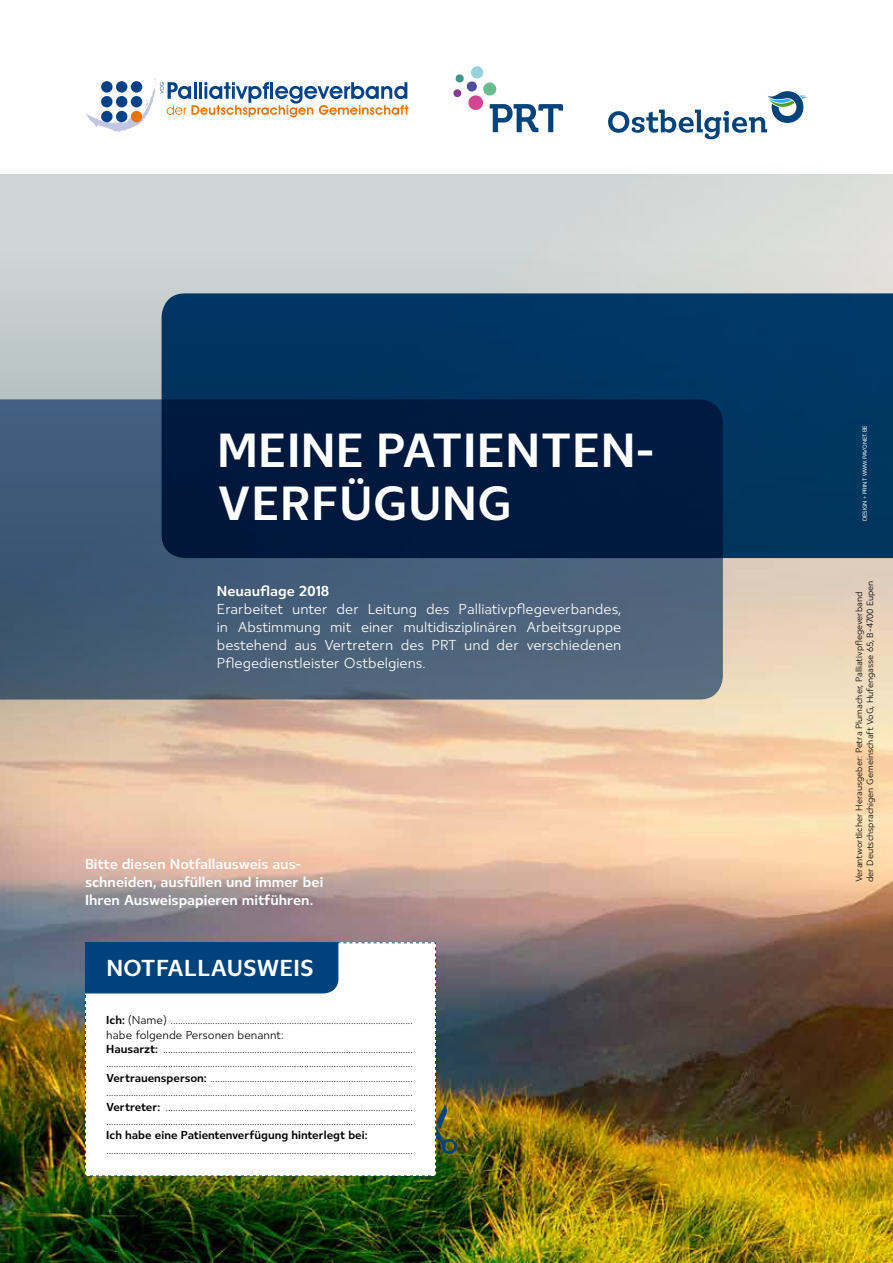
<style>
.page{position:relative;width:893px;height:1263px;background:#fff}
.page>*{position:absolute;margin:0;border:0;box-sizing:border-box;transform-origin:0 0}
.t1{font:700 49.8px/52.9px "Ostbe Sans";letter-spacing:.01em;color:#fff}
.t2{font:700 24px "Ostbe Sans";letter-spacing:.01em;color:#fff}
.t3{font:15px/18px "Ostbe Sans";color:#fff;text-align:justify}
.t4{font:700 15px/18px "Ostbe Sans";color:#fff}
.t5{font:12px/14.4px "Ostbe Sans";color:#000}
.t6{font:700 12px "Ostbe Sans";color:#000}
.t7{font:9.3px/11.2px "Ostbe Sans";color:#000}
.t8{font:6px "Proxima Nova";color:#fff}
.s1{font-weight:700}
.s2{font-style:inherit}
</style>
<div class="page">
<img style="left:0;top:174px;width:893px;height:1089px">
<svg style="left:453px;top:66px;width:110px;height:66px"></svg>
<svg style="left:0;top:399px;width:723px;height:300px;background:#475f79"></svg>
<svg style="left:162px;top:293px;width:731px;height:265px;background:#002951"></svg>
<svg style="left:85px;top:79px;width:323px;height:53px"></svg>
<svg style="left:608px;top:91px;width:200px;height:48px"></svg>
<img style="left:436px;top:942px;width:22px;height:234px">
<svg style="left:85px;top:942px;width:351px;height:235px"></svg>
<h1 class="t1" style="left:217px;top:426px;width:439px">MEINE PATIENTEN-<br>VERFÜGUNG</h1>
<p class="t4" style="left:217px;top:583px;width:114px">Neuauflage 2018</p>
<p class="t3" style="left:217px;top:601px;width:406px">Erarbeitet unter der Leitung des Palliativpflegeverbandes, in Abstimmung mit einer multidisziplinären Arbeitsgruppe bestehend aus Vertretern des PRT und der verschiedenen Pflegedienstleister Ostbelgiens.</p>
<p class="t4" style="left:85px;top:856px;width:240px">Bitte diesen Notfallausweis aus&shy;schneiden, ausfüllen und immer bei<br>Ihren Ausweispapieren mitführen.</p>
<h2 class="t2" style="left:106px;top:954px;width:209px">NOTFALLAUSWEIS</h2>
<p class="t5" style="left:106px;top:1013px;width:308px"><span class="s1">Ich:</span> (Name) .................................................................................................. habe folgende Personen benannt:<br><span class="s1">Hausarzt:</span> ..................................................................................................... ............................................................................................................................<br><span class="s1">Vertrauensperson:</span> .................................................................................. ............................................................................................................................<br><span class="s1">Vertreter:</span> .................................................................................................... ............................................................................................................................</p>
<p class="t6" style="left:106px;top:1128px;width:263px">Ich habe eine Patientenverfügung hinterlegt bei:</p>
<p class="t5" style="left:106px;top:1143px;width:308px">............................................................................................................................</p>
<p class="t8" style="left:861px;top:521px;width:98px;rotate:-90deg">DESIGN + PRINT WWW.PAVONET.BE</p>
<p class="t7" style="left:854px;top:882px;width:303px;rotate:-90deg">Verantwortlicher Herausgeber: Petra Plumacher, Palliativpflegeverband der Deutschsprachigen Gemeinschaft VoG<span class="s2">,</span> Hufengasse 65, B-4700 Eupen</p>
</div>
